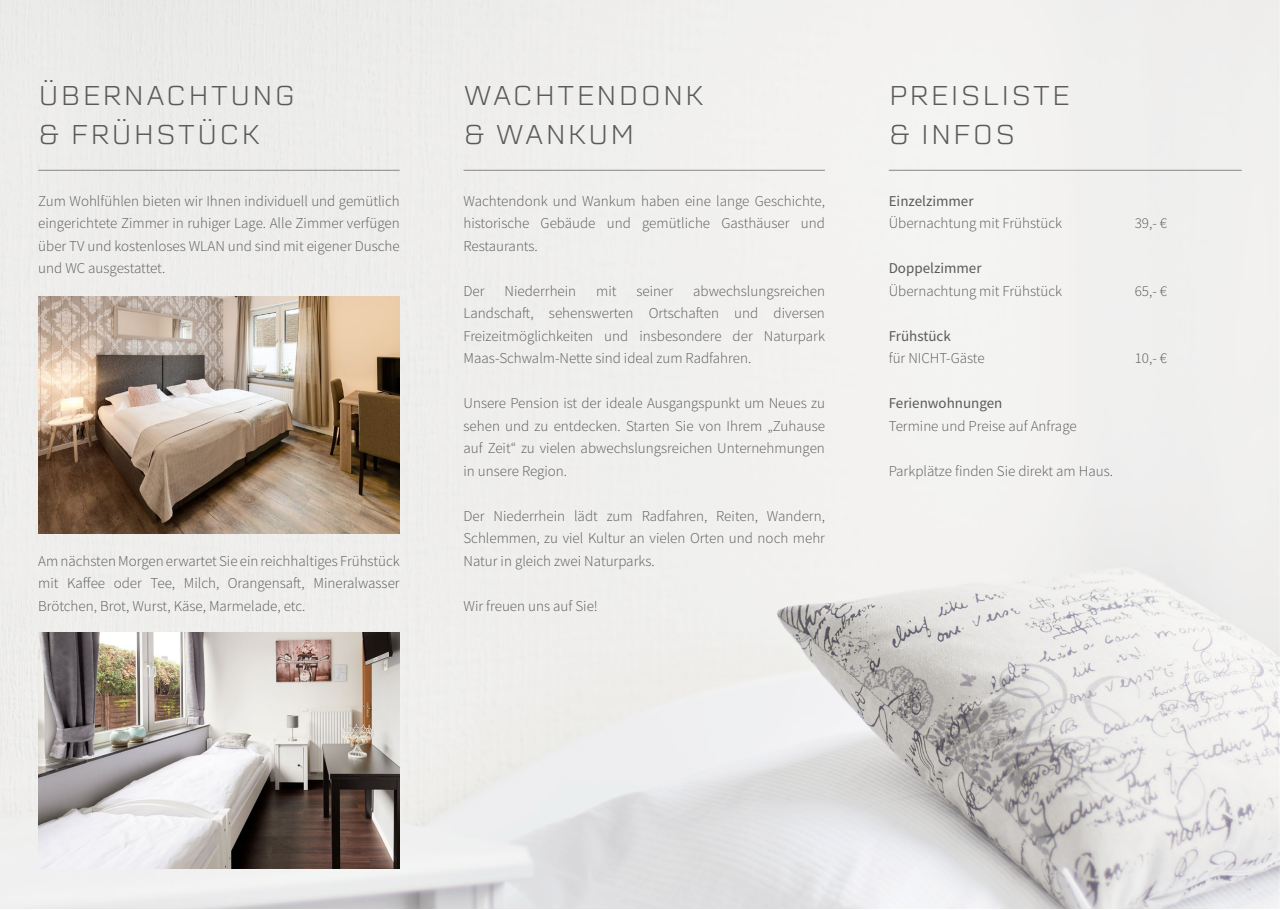
<style>
.page{position:relative;width:1280px;height:910px;background:#fff}
.page>*{position:absolute;margin:0;border:0;box-sizing:border-box;transform-origin:0 0}
.t1{font:300 27px/39px "Erbaum";letter-spacing:.05em;color:#5a5a5a}
.t2{font:300 15px/22.5px "Source Sans Pro";color:#5a5a5a;text-align:justify}
.t3{font:15px "Source Sans Pro";color:#5a5a5a}
</style>
<div class="page">
<img style="left:1px;top:0;width:1278px;height:908px">
<hr style="left:38px;top:170px;width:362px;height:1px;background:#878787">
<hr style="left:463px;top:170px;width:362px;height:1px;background:#878787">
<hr style="left:889px;top:170px;width:353px;height:1px;background:#878787">
<img style="left:38px;top:297px;width:362px;height:236px">
<img style="left:38px;top:632px;width:362px;height:237px">
<h1 class="t1" style="left:38px;top:76px;width:259px">ÜBERNACHTUNG &amp; FRÜHSTÜCK</h1>
<p class="t2" style="left:38px;top:190px;width:363px">Zum Wohlfühlen bieten wir Ihnen individuell und gemütlich eingerichtete Zimmer in ruhiger Lage. Alle Zimmer verfügen über TV und kostenloses WLAN und sind mit eigener Dusche und WC ausgestattet.</p>
<p class="t2" style="left:38px;top:550px;width:363px">Am nächsten Morgen erwartet Sie ein reichhaltiges Frühstück mit Kaffee oder Tee, Milch, Orangensaft, Mineralwasser Brötchen, Brot, Wurst, Käse, Marmelade, etc.</p>
<h1 class="t1" style="left:463px;top:76px;width:242px">WACHTENDONK &amp; WANKUM</h1>
<h1 class="t1" style="left:889px;top:76px;width:183px">PREISLISTE &amp; INFOS</h1>
<p class="t2" style="left:463px;top:190px;width:363px">Wachtendonk und Wankum haben eine lange Geschichte, historische Gebäude und gemütliche Gasthäuser und Restaurants.</p>
<p class="t2" style="left:463px;top:280px;width:23px">Der</p>
<p class="t2" style="left:504px;top:280px;width:73px">Niederrhein</p>
<p class="t2" style="left:596px;top:280px;width:22px">mit</p>
<p class="t2" style="left:636px;top:280px;width:38px">seiner</p>
<p class="t2" style="left:463px;top:280px;width:363px;text-indent:230px">abwechslungsreichen Landschaft, sehenswerten Ortschaften und diversen Freizeitmöglichkeiten und insbesondere der Naturpark Maas-Schwalm-Nette sind ideal zum Radfahren.</p>
<p class="t2" style="left:463px;top:392px;width:363px">Unsere Pension ist der ideale Ausgangspunkt um Neues zu sehen und zu entdecken. Starten Sie von Ihrem „Zuhause auf Zeit“ zu vielen abwechslungsreichen Unternehmungen in unsere Region.</p>
<p class="t2" style="left:463px;top:505px;width:363px">Der Niederrhein lädt zum Radfahren, Reiten, Wandern, Schlemmen, zu viel Kultur an vielen Orten und noch mehr Natur in gleich zwei Naturparks.</p>
<p class="t2" style="left:463px;top:595px;width:136px">Wir freuen uns auf Sie!</p>
<p class="t3" style="left:889px;top:191px;width:86px">Einzelzimmer</p>
<p class="t2" style="left:889px;top:212px;width:175px">Übernachtung mit Frühstück</p>
<p class="t2" style="left:1135px;top:212px;width:34px">39,- €</p>
<p class="t3" style="left:889px;top:259px;width:94px">Doppelzimmer</p>
<p class="t2" style="left:889px;top:280px;width:175px">Übernachtung mit Frühstück</p>
<p class="t2" style="left:1135px;top:280px;width:34px">65,- €</p>
<p class="t3" style="left:889px;top:326px;width:64px">Frühstück</p>
<p class="t2" style="left:889px;top:347px;width:97px">für NICHT-Gäste</p>
<p class="t2" style="left:1135px;top:347px;width:34px">10,- €</p>
<p class="t3" style="left:889px;top:394px;width:115px">Ferienwohnungen</p>
<p class="t2" style="left:889px;top:415px;width:189px">Termine und Preise auf Anfrage</p>
<p class="t2" style="left:889px;top:460px;width:226px">Parkplätze finden Sie direkt am Haus.</p>
</div>
